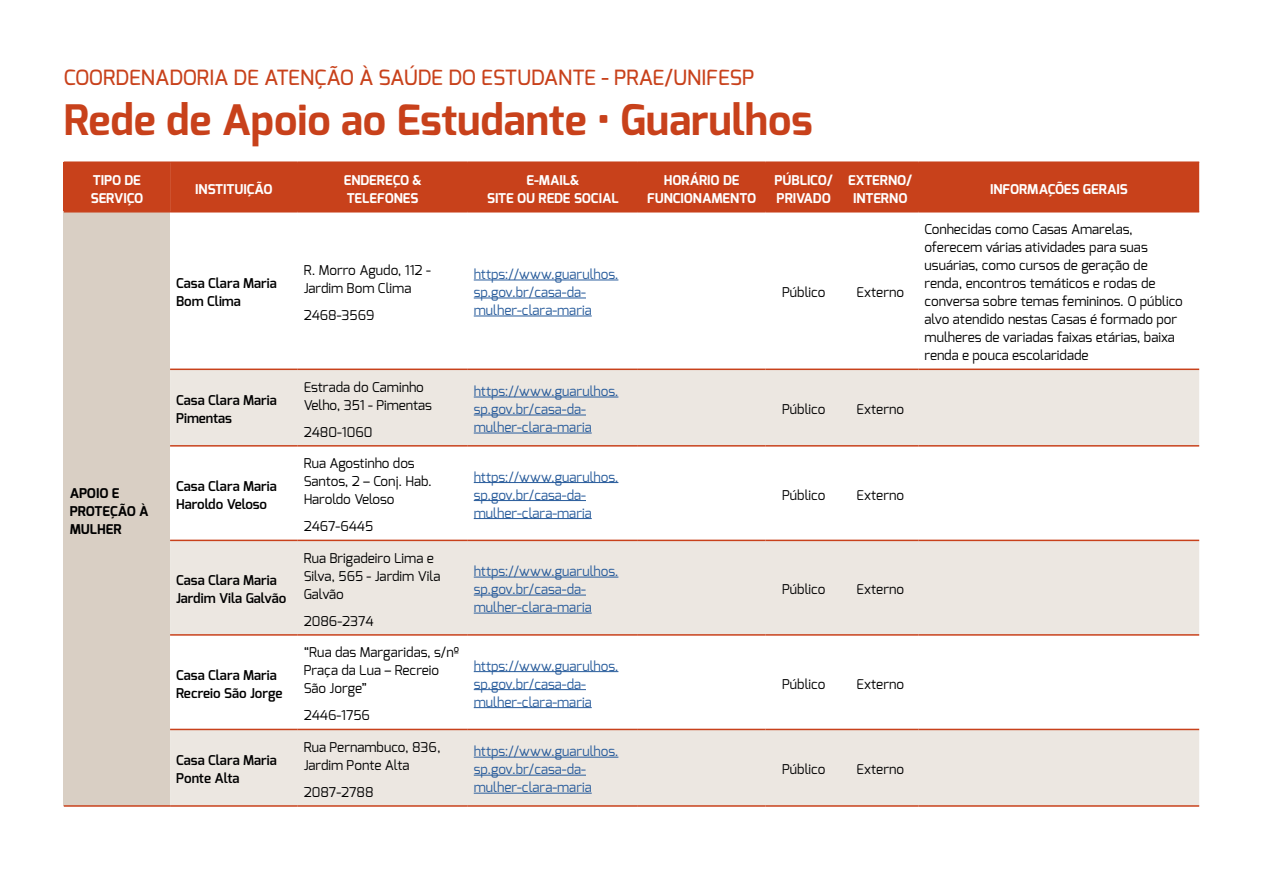
<style>
.page{position:relative;width:1263px;height:893px;background:#fff}
.page>*{position:absolute;margin:0;border:0;box-sizing:border-box;transform-origin:0 0}
.tabela{font:700 42px "Exo";color:#c8411b}
.tabela-2{font:500 21px "Exo";color:#c8411b}
.tabela-3{font:13.5px/18px "Exo";color:#000}
.tabela-4{font:13.5px/18px "Exo";color:#275b9b}
.tabela-5{font:600 13.5px/18px "Exo";color:#000}
.tabela-6{font:700 13.5px/18px "Exo";color:#fff}
.tabela-7{font:700 13.5px/18px "Exo";color:#000}
</style>
<div class="page">
<div style="left:64px;top:162px;width:106px;height:50px;background:#c8411b"></div>
<div style="left:170px;top:163px;width:1029px;height:48px;background:#c8411b"></div>
<div style="left:64px;top:212px;width:106px;height:594px;background:#d9cfc4"></div>
<svg style="left:170px;top:370px;width:1029px;height:435px;fill:#ece7e1"></svg>
<hr style="left:170px;top:369px;width:128px;height:1px;background:#c8411b">
<hr style="left:298px;top:369px;width:170px;height:1px;background:#c8411b">
<hr style="left:468px;top:369px;width:170px;height:1px;background:#c8411b">
<hr style="left:638px;top:369px;width:127px;height:1px;background:#c8411b">
<hr style="left:765px;top:369px;width:77px;height:1px;background:#c8411b">
<hr style="left:842px;top:369px;width:76px;height:1px;background:#c8411b">
<hr style="left:918px;top:369px;width:281px;height:1px;background:#c8411b">
<hr style="left:170px;top:445px;width:128px;height:2px;background:#c8411b">
<hr style="left:298px;top:445px;width:170px;height:2px;background:#c8411b">
<hr style="left:468px;top:445px;width:170px;height:2px;background:#c8411b">
<hr style="left:638px;top:445px;width:127px;height:2px;background:#c8411b">
<hr style="left:765px;top:445px;width:77px;height:2px;background:#c8411b">
<hr style="left:842px;top:445px;width:76px;height:2px;background:#c8411b">
<hr style="left:918px;top:445px;width:281px;height:2px;background:#c8411b">
<hr style="left:170px;top:540px;width:128px;height:1px;background:#c8411b">
<hr style="left:298px;top:540px;width:170px;height:1px;background:#c8411b">
<hr style="left:468px;top:540px;width:170px;height:1px;background:#c8411b">
<hr style="left:638px;top:540px;width:127px;height:1px;background:#c8411b">
<hr style="left:765px;top:540px;width:77px;height:1px;background:#c8411b">
<hr style="left:842px;top:540px;width:76px;height:1px;background:#c8411b">
<hr style="left:918px;top:540px;width:281px;height:1px;background:#c8411b">
<hr style="left:170px;top:634px;width:128px;height:2px;background:#c8411b">
<hr style="left:298px;top:634px;width:170px;height:2px;background:#c8411b">
<hr style="left:468px;top:634px;width:170px;height:2px;background:#c8411b">
<hr style="left:638px;top:634px;width:127px;height:2px;background:#c8411b">
<hr style="left:765px;top:634px;width:77px;height:2px;background:#c8411b">
<hr style="left:842px;top:634px;width:76px;height:2px;background:#c8411b">
<hr style="left:918px;top:634px;width:281px;height:2px;background:#c8411b">
<hr style="left:170px;top:729px;width:128px;height:1px;background:#c8411b">
<hr style="left:298px;top:729px;width:170px;height:1px;background:#c8411b">
<hr style="left:468px;top:729px;width:170px;height:1px;background:#c8411b">
<hr style="left:638px;top:729px;width:127px;height:1px;background:#c8411b">
<hr style="left:765px;top:729px;width:77px;height:1px;background:#c8411b">
<hr style="left:842px;top:729px;width:76px;height:1px;background:#c8411b">
<hr style="left:918px;top:729px;width:281px;height:1px;background:#c8411b">
<hr style="left:64px;top:805px;width:106px;height:2px;background:#c8411b">
<hr style="left:170px;top:805px;width:128px;height:2px;background:#c8411b">
<hr style="left:298px;top:805px;width:170px;height:2px;background:#c8411b">
<hr style="left:468px;top:805px;width:170px;height:2px;background:#c8411b">
<hr style="left:638px;top:805px;width:127px;height:2px;background:#c8411b">
<hr style="left:765px;top:805px;width:77px;height:2px;background:#c8411b">
<hr style="left:842px;top:805px;width:76px;height:2px;background:#c8411b">
<hr style="left:918px;top:805px;width:281px;height:2px;background:#c8411b">
<hr style="left:64px;top:161px;width:106px;height:2px;background:#c8411b">
<hr style="left:170px;top:161px;width:128px;height:2px;background:#c8411b">
<hr style="left:298px;top:161px;width:170px;height:2px;background:#c8411b">
<hr style="left:468px;top:161px;width:170px;height:2px;background:#c8411b">
<hr style="left:638px;top:161px;width:127px;height:2px;background:#c8411b">
<hr style="left:765px;top:161px;width:77px;height:2px;background:#c8411b">
<hr style="left:842px;top:161px;width:76px;height:2px;background:#c8411b">
<hr style="left:918px;top:161px;width:281px;height:2px;background:#c8411b">
<hr style="left:170px;top:211px;width:128px;height:1px;background:#c8411b">
<hr style="left:298px;top:211px;width:170px;height:1px;background:#c8411b">
<hr style="left:468px;top:211px;width:170px;height:1px;background:#c8411b">
<hr style="left:638px;top:211px;width:127px;height:1px;background:#c8411b">
<hr style="left:765px;top:211px;width:77px;height:1px;background:#c8411b">
<hr style="left:842px;top:211px;width:76px;height:1px;background:#c8411b">
<hr style="left:918px;top:211px;width:281px;height:1px;background:#c8411b">
<hr style="left:474px;top:280px;width:144px;height:1px;background:#275b9b">
<hr style="left:474px;top:298px;width:112px;height:1px;background:#275b9b">
<hr style="left:474px;top:316px;width:118px;height:1px;background:#275b9b">
<hr style="left:474px;top:397px;width:144px;height:1px;background:#275b9b">
<hr style="left:474px;top:415px;width:112px;height:1px;background:#275b9b">
<hr style="left:474px;top:433px;width:118px;height:1px;background:#275b9b">
<hr style="left:474px;top:482px;width:144px;height:1px;background:#275b9b">
<hr style="left:474px;top:500px;width:112px;height:1px;background:#275b9b">
<hr style="left:474px;top:518px;width:118px;height:1px;background:#275b9b">
<hr style="left:474px;top:577px;width:144px;height:1px;background:#275b9b">
<hr style="left:474px;top:595px;width:112px;height:1px;background:#275b9b">
<hr style="left:474px;top:613px;width:118px;height:1px;background:#275b9b">
<hr style="left:474px;top:671px;width:144px;height:1px;background:#275b9b">
<hr style="left:474px;top:689px;width:112px;height:1px;background:#275b9b">
<hr style="left:474px;top:707px;width:118px;height:1px;background:#275b9b">
<hr style="left:474px;top:757px;width:144px;height:1px;background:#275b9b">
<hr style="left:474px;top:775px;width:112px;height:1px;background:#275b9b">
<hr style="left:474px;top:793px;width:118px;height:1px;background:#275b9b">
<p class="tabela-2" style="left:64px;top:64px;width:692px">COORDENADORIA DE ATENÇÃO À SAÚDE DO ESTUDANTE - PRAE/UNIFESP</p>
<p class="tabela" style="left:64px;top:93px;width:751px">Rede de Apoio ao Estudante • Guarulhos</p>
<p class="tabela-6" style="left:91px;top:171px;width:54px">TIPO DE<br>SERVIÇO</p>
<p class="tabela-6" style="left:195px;top:180px;width:79px">INSTITUIÇÃO</p>
<p class="tabela-6" style="left:344px;top:171px;width:80px">ENDEREÇO &amp;<br>TELEFONES</p>
<p class="tabela-6" style="left:487px;top:171px;width:133px;text-align:center">E-MAIL&amp;<br>SITE OU REDE SOCIAL</p>
<p class="tabela-6" style="left:647px;top:171px;width:111px;text-align:center">HORÁRIO DE<br>FUNCIONAMENTO</p>
<p class="tabela-6" style="left:774px;top:171px;width:60px">PÚBLICO/<br>PRIVADO</p>
<p class="tabela-6" style="left:848px;top:171px;width:66px;text-align:center">EXTERNO/<br>INTERNO</p>
<p class="tabela-6" style="left:990px;top:180px;width:139px">INFORMAÇÕES GERAIS</p>
<p class="tabela-7" style="left:70px;top:484px;width:80px">APOIO E<br>PROTEÇÃO À<br>MULHER</p>
<p class="tabela-5" style="left:176px;top:274px;width:102px">Casa Clara Maria<br>Bom Clima</p>
<p class="tabela-3" style="left:304px;top:261px;width:129px">R. Morro Agudo, 112 -<br>Jardim Bom Clima</p>
<p class="tabela-3" style="left:304px;top:306px;width:72px">2468-3569</p>
<p class="tabela-4" style="left:474px;top:265px;width:146px">https://www.guarulhos. sp.gov.br/casa-da&shy;mulher-clara-maria</p>
<p class="tabela-5" style="left:176px;top:391px;width:102px">Casa Clara Maria<br>Pimentas</p>
<p class="tabela-5" style="left:176px;top:477px;width:102px">Casa Clara Maria<br>Haroldo Veloso</p>
<p class="tabela-5" style="left:176px;top:571px;width:112px">Casa Clara Maria<br>Jardim Vila Galvão</p>
<p class="tabela-5" style="left:176px;top:666px;width:108px">Casa Clara Maria<br>Recreio São Jorge</p>
<p class="tabela-5" style="left:176px;top:751px;width:102px">Casa Clara Maria<br>Ponte Alta</p>
<p class="tabela-3" style="left:304px;top:378px;width:130px">Estrada do Caminho<br>Velho, 351 - Pimentas</p>
<p class="tabela-3" style="left:304px;top:423px;width:70px">2480-1060</p>
<p class="tabela-3" style="left:304px;top:454px;width:130px">Rua Agostinho dos<br>Santos, 2 – Conj. Hab.<br>Haroldo Veloso</p>
<p class="tabela-3" style="left:304px;top:517px;width:71px">2467-6445</p>
<p class="tabela-3" style="left:304px;top:549px;width:138px">Rua Brigadeiro Lima e<br>Silva, 565 - Jardim Vila<br>Galvão</p>
<p class="tabela-3" style="left:304px;top:612px;width:72px">2086-2374</p>
<p class="tabela-3" style="left:304px;top:643px;width:157px">“Rua das Margaridas, s/nº<br>Praça da Lua – Recreio<br>São Jorge”</p>
<p class="tabela-3" style="left:304px;top:706px;width:68px">2446-1756</p>
<p class="tabela-3" style="left:304px;top:738px;width:138px">Rua Pernambuco, 836,<br>Jardim Ponte Alta</p>
<p class="tabela-3" style="left:304px;top:783px;width:71px">2087-2788</p>
<p class="tabela-4" style="left:474px;top:382px;width:146px">https://www.guarulhos. sp.gov.br/casa-da&shy;mulher-clara-maria</p>
<p class="tabela-4" style="left:474px;top:468px;width:146px">https://www.guarulhos. sp.gov.br/casa-da&shy;mulher-clara-maria</p>
<p class="tabela-4" style="left:474px;top:562px;width:146px">https://www.guarulhos. sp.gov.br/casa-da&shy;mulher-clara-maria</p>
<p class="tabela-4" style="left:474px;top:657px;width:146px">https://www.guarulhos. sp.gov.br/casa-da&shy;mulher-clara-maria</p>
<p class="tabela-4" style="left:474px;top:742px;width:146px">https://www.guarulhos. sp.gov.br/casa-da&shy;mulher-clara-maria</p>
<p class="tabela-3" style="left:782px;top:283px;width:45px">Público</p>
<p class="tabela-3" style="left:856px;top:283px;width:49px">Externo</p>
<p class="tabela-3" style="left:782px;top:400px;width:45px">Público</p>
<p class="tabela-3" style="left:856px;top:400px;width:49px">Externo</p>
<p class="tabela-3" style="left:924px;top:220px;width:260px">Conhecidas como Casas Amarelas, oferecem várias atividades para suas usuárias, como cursos de geração de renda, encontros temáticos e rodas de conversa sobre temas femininos. O público alvo atendido nestas Casas é formado por mulheres de variadas faixas etárias, baixa renda e pouca escolaridade</p>
<p class="tabela-3" style="left:782px;top:486px;width:45px">Público</p>
<p class="tabela-3" style="left:856px;top:486px;width:49px">Externo</p>
<p class="tabela-3" style="left:782px;top:580px;width:45px">Público</p>
<p class="tabela-3" style="left:856px;top:580px;width:49px">Externo</p>
<p class="tabela-3" style="left:782px;top:675px;width:45px">Público</p>
<p class="tabela-3" style="left:856px;top:675px;width:49px">Externo</p>
<p class="tabela-3" style="left:782px;top:760px;width:45px">Público</p>
<p class="tabela-3" style="left:856px;top:760px;width:49px">Externo</p>
</div>
